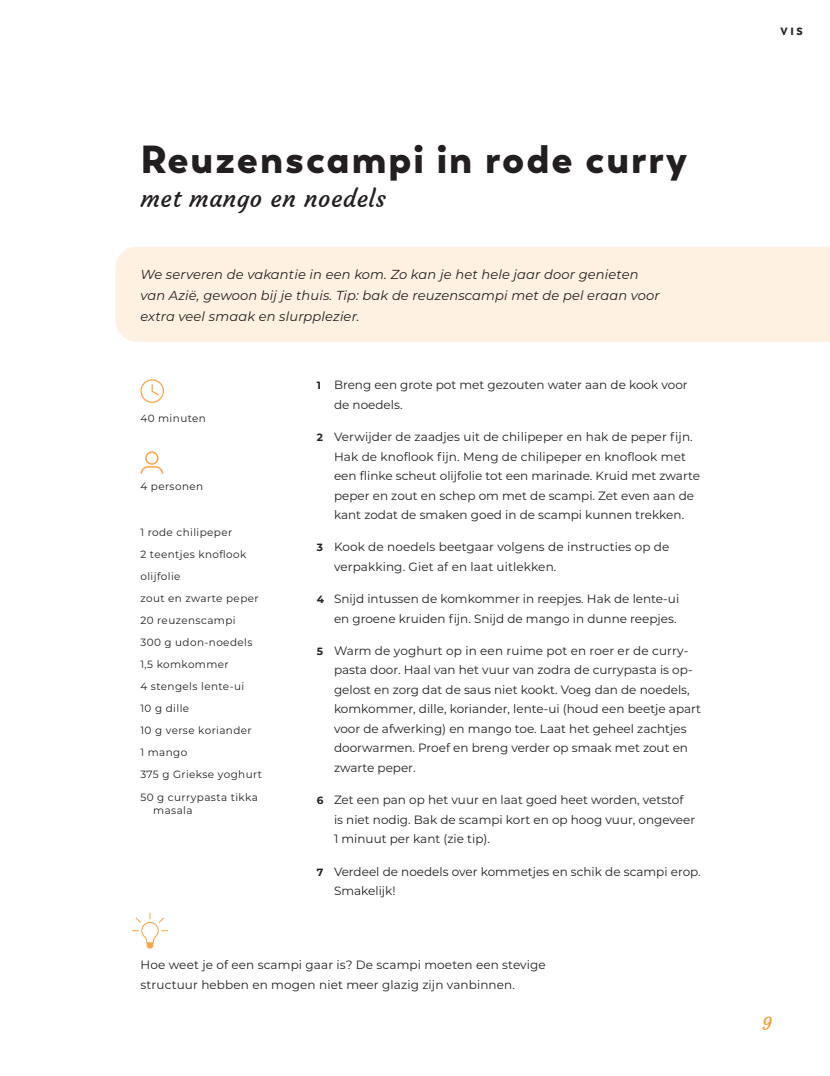
<style>
.page{position:relative;width:830px;height:1076px;background:#fff}
.page>*{position:absolute;margin:0;border:0;box-sizing:border-box;transform-origin:0 0}
.t1{font:900 39px "Trenda";letter-spacing:.05em;color:#231f20}
.t2{font:24px "Courgette";letter-spacing:.02em;color:#231f20}
.t3{font:18px "Courgette";color:#f89b33}
.t4{font:italic 13.05px/21px "Montserrat";letter-spacing:.01em;color:#231f20}
.t5{font:12px/19.5px "Montserrat";color:#231f20}
.t6{font:10.5px/22px "Montserrat";letter-spacing:.04em;color:#231f20}
.t7{font:900 10.5px "Trenda";color:#231f20}
.s1{font-weight:700;font-size:10.5px}
</style>
<div class="page">
<div style="left:115px;top:247px;width:714px;height:95px;background:#fef1e1"></div>
<svg style="left:140px;top:379px;width:24px;height:24px"></svg>
<svg style="left:140px;top:451px;width:23px;height:23px"></svg>
<svg style="left:132px;top:912px;width:36px;height:36px"></svg>
<h1 class="t1" style="left:140px;top:134px;width:548px">Reuzenscampi in rode curry</h1>
<h2 class="t2" style="left:140px;top:184px;width:247px">met mango en noedels</h2>
<p class="t4" style="left:140px;top:263px;width:520px">We serveren de vakantie in een kom. Zo kan je het hele jaar door genieten van Azië, gewoon bij je thuis. Tip: bak de reuzenscampi met de pel eraan voor extra veel smaak en slurpplezier.</p>
<p class="t6" style="left:140px;top:407px;width:67px">40 minuten</p>
<p class="t6" style="left:140px;top:474px;width:64px">4 personen</p>
<p class="t6" style="left:140px;top:521px;width:123px">1 rode chilipeper<br>2 teentjes knoflook olijfolie<br>zout en zwarte peper<br>20 reuzenscampi<br>300 g udon-noedels<br>1,5 komkommer<br>4 stengels lente-ui<br>10 g dille<br>10 g verse koriander<br>1 mango<br>375 g Griekse yoghurt<br>50 g currypasta tikka</p>
<p class="t6" style="left:153px;top:799px;width:41px">masala</p>
<p class="t5" style="left:334px;top:375px;width:355px;text-indent:-17px"><span class="s1">1</span> Breng een grote pot met gezouten water aan de kook voor de noedels.</p>
<p class="t5" style="left:334px;top:427px;width:367px;text-indent:-17px"><span class="s1">2</span> Verwijder de zaadjes uit de chilipeper en hak de peper fijn.<br>Hak de knoflook fijn. Meng de chilipeper en knoflook met een flinke scheut olijfolie tot een marinade. Kruid met zwarte peper en zout en schep om met de scampi. Zet even aan de kant zodat de smaken goed in de scampi kunnen trekken.</p>
<p class="t5" style="left:334px;top:537px;width:337px;text-indent:-17px"><span class="s1">3</span> Kook de noedels beetgaar volgens de instructies op de verpakking. Giet af en laat uitlekken.</p>
<p class="t5" style="left:317px;top:589px;width:363px;text-align:right"><span class="s1">4</span> Snijd intussen de komkommer in reepjes. Hak de lente-ui en groene kruiden fijn. Snijd de mango in dunne reepjes.</p>
<p class="t5" style="left:334px;top:640px;width:368px;text-indent:-17px"><span class="s1">5</span> Warm de yoghurt op in een ruime pot en roer er de curry&shy;pasta door. Haal van het vuur van zodra de currypasta is op&shy;gelost en zorg dat de saus niet kookt. Voeg dan de noedels, komkommer, dille, koriander, lente-ui (houd een beetje apart voor de afwerking) en mango toe. Laat het geheel zachtjes doorwarmen. Proef en breng verder op smaak met zout en zwarte peper.</p>
<p class="t5" style="left:334px;top:790px;width:362px;text-indent:-17px"><span class="s1">6</span> Zet een pan op het vuur en laat goed heet worden, vetstof is niet nodig. Bak de scampi kort en op hoog vuur, ongeveer<br>1 minuut per kant (zie tip).</p>
<p class="t5" style="left:334px;top:861px;width:368px;text-indent:-17px"><span class="s1">7</span> Verdeel de noedels over kommetjes en schik de scampi erop.<br>Smakelijk!</p>
<p class="t5" style="left:140px;top:955px;width:406px">Hoe weet je of een scampi gaar is? De scampi moeten een stevige structuur hebben en mogen niet meer glazig zijn vanbinnen.</p>
<p class="t7" style="left:780px;top:24px;width:24px">VIS</p>
<h3 class="t3" style="left:761px;top:1012px;width:11px">9</h3>
</div>
